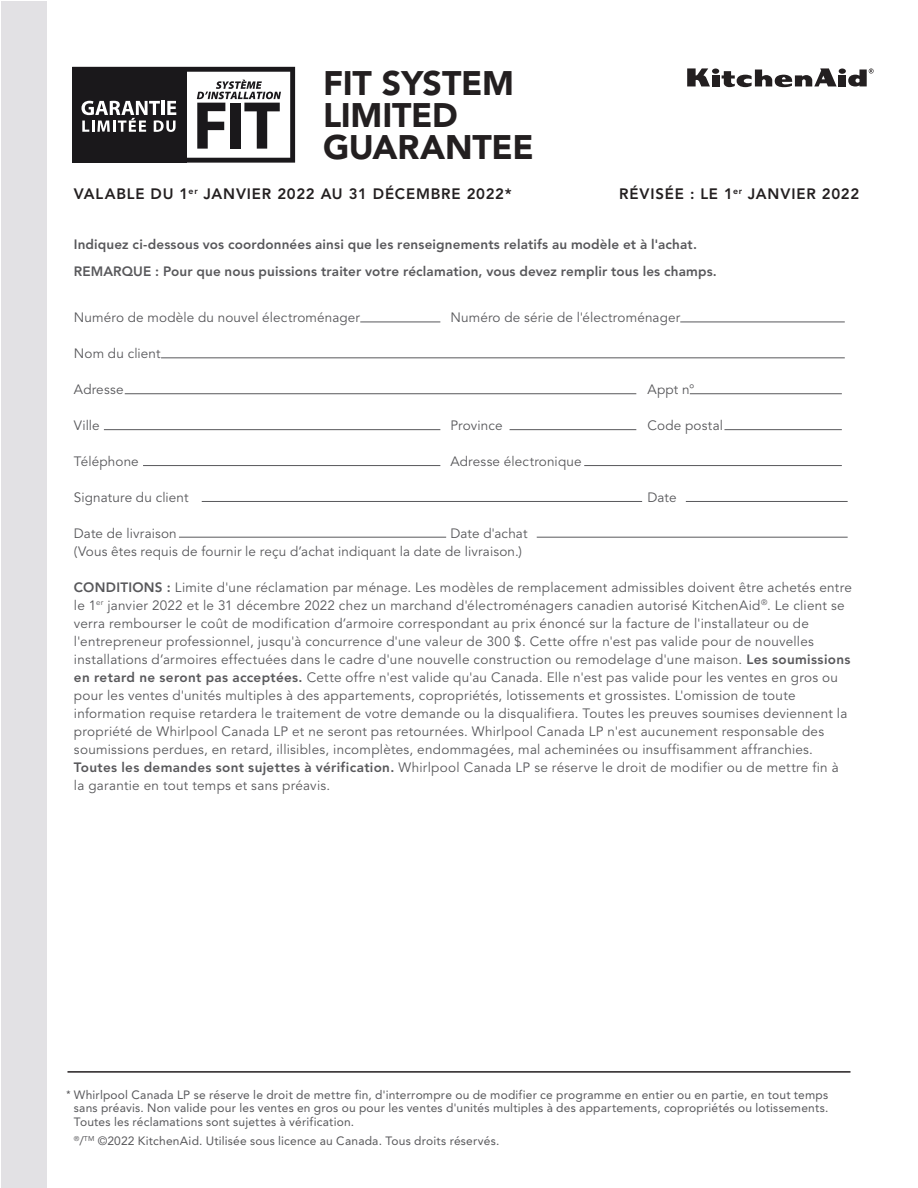
<style>
.page{position:relative;width:918px;height:1188px;background:#fff}
.page>*{position:absolute;margin:0;border:0;box-sizing:border-box;transform-origin:0 0}
.t1{font:900 33.75px/32.4px "Avenir LT";letter-spacing:-.01em;color:#231f20}
.t2{font:800 15px "Avenir LT";letter-spacing:.055em;color:#231f20}
.t3{font:13.5px/18px "Avenir LT";letter-spacing:.02em;color:#58585b}
.t4{font:800 13.5px/27px "Avenir LT";letter-spacing:.01em;color:#58585b}
.t5{font:12px/13.5px "Avenir LT";letter-spacing:.015em;color:#58585b}
.s1{font-weight:800}
.s2{font-family:"Akzidenz Grotesk BE"}
</style>
<div class="page">
<div style="left:1px;top:1px;width:45px;height:1186px;background:#e2e1e4"></div>
<hr style="left:67px;top:1071px;width:784px;height:2px;background:#231f20">
<svg style="left:687px;top:68px;width:187px;height:19px"></svg>
<svg style="left:72px;top:67px;width:223px;height:96px"></svg>
<hr style="left:202px;top:501px;width:440px;height:1px;background:#58585b">
<hr style="left:686px;top:501px;width:162px;height:1px;background:#58585b">
<hr style="left:179px;top:537px;width:267px;height:1px;background:#58585b">
<hr style="left:537px;top:537px;width:311px;height:1px;background:#58585b">
<hr style="left:360px;top:322px;width:80px;height:1px;background:#58585b">
<hr style="left:680px;top:322px;width:165px;height:1px;background:#58585b">
<hr style="left:161px;top:357px;width:684px;height:1px;background:#58585b">
<hr style="left:125px;top:393px;width:511px;height:1px;background:#58585b">
<hr style="left:510px;top:429px;width:126px;height:1px;background:#58585b">
<hr style="left:690px;top:393px;width:152px;height:1px;background:#58585b">
<hr style="left:104px;top:429px;width:336px;height:1px;background:#58585b">
<hr style="left:724px;top:429px;width:118px;height:1px;background:#58585b">
<hr style="left:143px;top:465px;width:297px;height:1px;background:#58585b">
<hr style="left:584px;top:465px;width:258px;height:1px;background:#58585b">
<h1 class="t1" style="left:323px;top:66px;width:212px">FIT SYSTEM<br>LIMITED<br>GUARANTEE</h1>
<p class="t2" style="left:74px;top:185px;width:440px">VALABLE DU 1<sup>er</sup> JANVIER 2022 AU 31 DÉCEMBRE 2022*</p>
<p class="t2" style="left:619px;top:185px;width:242px">RÉVISÉE : LE 1<sup>er</sup> JANVIER 2022</p>
<p class="t4" style="left:74px;top:231px;width:645px">Indiquez ci-dessous vos coordonnées ainsi que les renseignements relatifs au modèle et à l'achat.<br>REMARQUE : Pour que nous puissions traiter votre réclamation, vous devez remplir tous les champs.</p>
<p class="t3" style="left:74px;top:308px;width:288px">Numéro de modèle du nouvel électroménager</p>
<p class="t3" style="left:450px;top:308px;width:231px">Numéro de série de l'électroménager</p>
<p class="t3" style="left:74px;top:344px;width:88px">Nom du client</p>
<p class="t3" style="left:74px;top:380px;width:51px">Adresse</p>
<p class="t3" style="left:647px;top:380px;width:48px">Appt n°</p>
<p class="t3" style="left:74px;top:416px;width:27px">Ville</p>
<p class="t3" style="left:450px;top:416px;width:54px">Province</p>
<p class="t3" style="left:647px;top:416px;width:77px">Code postal</p>
<p class="t3" style="left:74px;top:452px;width:66px">Téléphone</p>
<p class="t3" style="left:450px;top:452px;width:133px">Adresse électronique</p>
<p class="t3" style="left:74px;top:488px;width:116px">Signature du client</p>
<p class="t3" style="left:647px;top:488px;width:31px">Date</p>
<p class="t3" style="left:74px;top:524px;width:104px">Date de livraison</p>
<p class="t3" style="left:74px;top:524px;width:455px;text-indent:377px">Date d'achat (Vous êtes requis de fournir le reçu d’achat indiquant la date de livraison.)</p>
<p class="t3" style="left:74px;top:578px;width:780px"><span class="s1">CONDITIONS :</span> Limite d'une réclamation par ménage. Les modèles de remplacement admissibles doivent être achetés entre le 1<sup>er</sup> janvier 2022 et le 31 décembre 2022 chez un marchand d'électroménagers canadien autorisé KitchenAid<sup>®</sup>. Le client se verra rembourser le coût de modification d’armoire correspondant au prix énoncé sur la facture de l'installateur ou de l'entrepreneur professionnel, jusqu'à concurrence d'une valeur de 300 $. Cette offre n'est pas valide pour de nouvelles installations d’armoires effectuées dans le cadre d'une nouvelle construction ou remodelage d'une maison. <span class="s1">Les soumissions en retard ne seront pas acceptées.</span> Cette offre n'est valide qu'au Canada. Elle n'est pas valide pour les ventes en gros ou pour les ventes d'unités multiples à des appartements, copropriétés, lotissements et grossistes. L'omission de toute information requise retardera le traitement de votre demande ou la disqualifiera. Toutes les preuves soumises deviennent la propriété de Whirlpool Canada LP et ne seront pas retournées. Whirlpool Canada LP n'est aucunement responsable des soumissions perdues, en retard, illisibles, incomplètes, endommagées, mal acheminées ou insuffisamment affranchies.<br><span class="s1">Toutes les demandes sont sujettes à vérification.</span> Whirlpool Canada LP se réserve le droit de modifier ou de mettre fin à la garantie en tout temps et sans préavis.</p>
<p class="t5" style="left:67px;top:1088px;width:763px"><span class="s2">*</span> Whirlpool Canada LP se réserve le droit de mettre fin, d'interrompre ou de modifier ce programme en entier ou en partie, en tout temps</p>
<p class="t5" style="left:74px;top:1101px;width:756px">sans préavis. Non valide pour les ventes en gros ou pour les ventes d'unités multiples à des appartements, copropriétés ou lotissements.<br>Toutes les réclamations sont sujettes à vérification.</p>
<p class="t5" style="left:74px;top:1134px;width:427px"><sup>®</sup>/<sup>TM</sup> ©2022 KitchenAid. Utilisée sous licence au Canada. Tous droits réservés.</p>
</div>
